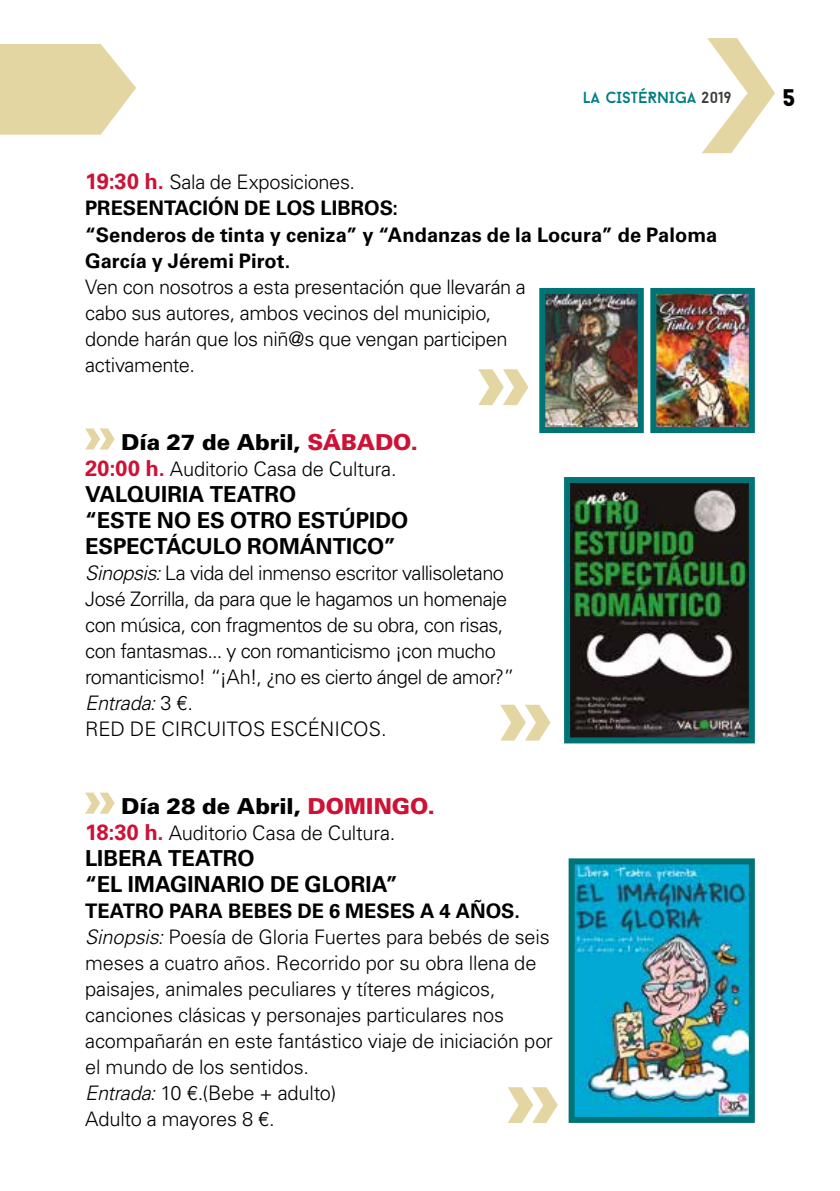
<style>
.page{position:relative;width:840px;height:1191px;background:#fff}
.page>*{position:absolute;margin:0;border:0;box-sizing:border-box;transform-origin:0 0}
.t1{font:900 24px "Baron Neue";color:#000}
.t2{font:700 22px/26px "Univers LT";letter-spacing:-.005em;color:#000}
.t3{font:900 22px "Univers LT";letter-spacing:-.005em;color:#000}
.t4{font:300 20px/26px "Univers LT";letter-spacing:-.015em;color:#000}
.t5{font:700 20px/26px "Univers LT";letter-spacing:.005em;color:#000}
.t6{font:16px "Baron Neue";color:#007d83}
.s1{color:#3c3c3b}
.s2{font-size:22px;color:#cd1236}
.s3{font-weight:300}
.s4{color:#cd1236}
.s5{font-weight:700;font-size:22px;color:#cd1236}
.s6{font-style:italic}
.s7{font-weight:700}
</style>
<div class="page">
<svg style="left:702px;top:38px;width:72px;height:115px"></svg>
<svg style="left:0;top:44px;width:136px;height:91px;background:#e7dbaf"></svg>
<svg style="left:85px;top:428px;width:30px;height:21px"></svg>
<svg style="left:85px;top:792px;width:30px;height:21px"></svg>
<img style="left:546px;top:295px;width:90px;height:131px">
<div style="left:539px;top:288px;width:104px;height:145px;border:6px solid #007377"></div>
<img style="left:657px;top:295px;width:90px;height:131px">
<div style="left:650px;top:288px;width:104px;height:145px;border:6px solid #007377"></div>
<svg style="left:478px;top:369px;width:50px;height:36px"></svg>
<img style="left:570px;top:484px;width:177px;height:252px">
<div style="left:563px;top:477px;width:191px;height:266px;border:6px solid #007377"></div>
<svg style="left:500px;top:704px;width:50px;height:36px"></svg>
<img style="left:575px;top:865px;width:172px;height:251px">
<div style="left:568px;top:858px;width:186px;height:265px;border:6px solid #007377"></div>
<svg style="left:507px;top:1087px;width:50px;height:36px"></svg>
<p class="t6" style="left:582px;top:87px;width:150px">LA CISTÉRNIGA <span class="s1">2019</span></p>
<p class="t1" style="left:782px;top:82px;width:14px">5</p>
<p class="t5" style="left:85px;top:170px;width:633px"><span class="s2">19:30 h.</span> <span class="s3">Sala de Exposiciones.<br></span>PRESENTACIÓN DE LOS LIBROS:<br>“Senderos de tinta y ceniza” y “Andanzas de la Locura” de Paloma García y Jéremi Pirot.</p>
<p class="t4" style="left:85px;top:273px;width:442px">Ven con nosotros a esta presentación que llevarán a cabo sus autores, ambos vecinos del municipio, donde harán que los niñ@s que vengan participen activamente.</p>
<p class="t3" style="left:121px;top:428px;width:298px">Día 27 de Abril, <span class="s4">SÁBADO.</span></p>
<p class="t4" style="left:85px;top:455px;width:313px"><span class="s5">20:00 h.</span> Auditorio Casa de Cultura.</p>
<p class="t2" style="left:85px;top:481px;width:324px">VALQUIRIA TEATRO<br>“ESTE NO ES OTRO ESTÚPIDO<br>ESPECTÁCULO ROMÁNTICO”</p>
<p class="t4" style="left:85px;top:559px;width:430px"><span class="s6">Sinopsis:</span> La vida del inmenso escritor vallisoletano José Zorrilla, da para que le hagamos un homenaje con música, con fragmentos de su obra, con risas, con fantasmas... y con romanticismo ¡con mucho romanticismo! “¡Ah!, ¿no es cierto ángel de amor?” <span class="s6">Entrada:</span> 3 €.<br>RED DE CIRCUITOS ESCÉNICOS.</p>
<p class="t3" style="left:121px;top:792px;width:315px">Día 28 de Abril, <span class="s4">DOMINGO.</span></p>
<p class="t4" style="left:85px;top:819px;width:312px"><span class="s5">18:30 h.</span> Auditorio Casa de Cultura.</p>
<p class="t2" style="left:85px;top:845px;width:314px">LIBERA TEATRO<br>“EL IMAGINARIO DE GLORIA”</p>
<p class="t4" style="left:85px;top:897px;width:469px"><span class="s7">TEATRO PARA BEBES DE 6 MESES A 4 AÑOS.<br></span><span class="s6">Sinopsis:</span> Poesía de Gloria Fuertes para bebés de seis meses a cuatro años. Recorrido por su obra llena de paisajes, animales peculiares y títeres mágicos, canciones clásicas y personajes particulares nos acompañarán en este fantástico viaje de iniciación por el mundo de los sentidos.<br><span class="s6">Entrada:</span> 10 €.(Bebe + adulto)<br>Adulto a mayores 8 €.</p>
</div>
